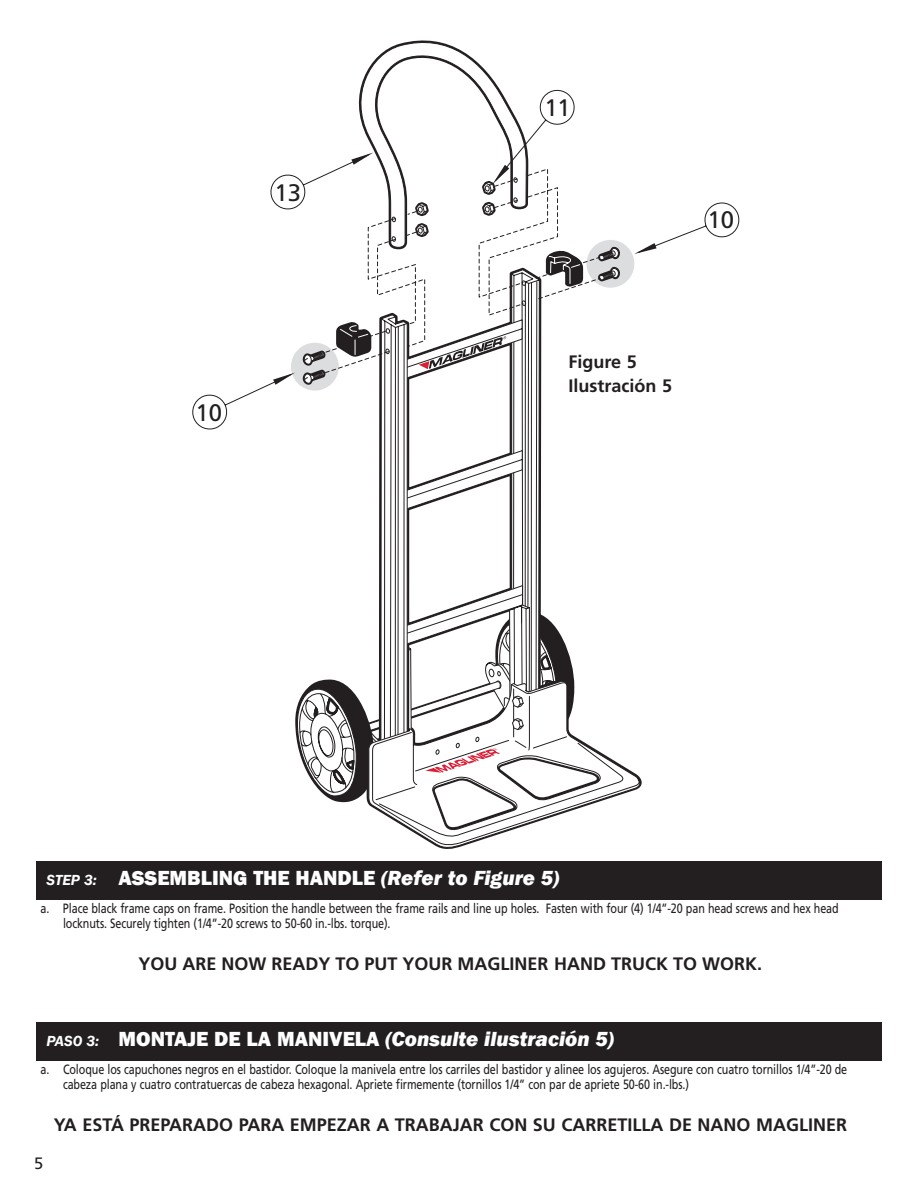
<style>
.page{position:relative;width:918px;height:1188px;background:#fff}
.page>*{position:absolute;margin:0;border:0;box-sizing:border-box;transform-origin:0 0}
.t1{font:23.85px "Frutiger";color:#231f20}
.Ruled_Headline{font:italic 800 21px "Franklin Gothic";color:#fff}
.Ruled_Headline-2{font:800 21px "Franklin Gothic";color:#fff}
.t2{font:700 18px "Frutiger LT Std";color:#231f20}
.t3{font:16.5px "Frutiger LT Std";color:#231f20}
.t4{font:13.5px/15px "Frutiger LT Std";letter-spacing:-.01em;color:#231f20;scale:.8 1}
.s1{font-weight:600;font-style:italic;font-size:15px}
.s2{font-style:italic}
.s3{font-weight:600;font-size:15px}
.s4{font-style:normal}
</style>
<div class="page">
<div style="left:587px;top:240px;width:47px;height:48px;background:#dcdddf;border-radius:50%"></div>
<svg style="left:421px;top:766px;width:221px;height:83px"></svg>
<svg style="left:634px;top:202px;width:105px;height:52px"></svg>
<svg style="left:192px;top:41px;width:432px;height:796px"></svg>
<div style="left:36px;top:861px;width:846px;height:39px;background:#231f20"></div>
<div style="left:36px;top:1022px;width:846px;height:39px;background:#231f20"></div>
<p class="t1" style="left:275px;top:178px;width:28px">13</p>
<p class="t1" style="left:195px;top:398px;width:28px">10</p>
<p class="t1" style="left:544px;top:94px;width:27px">11</p>
<p class="t1" style="left:708px;top:206px;width:28px">10</p>
<p class="t2" style="left:568px;top:351px;width:70px">Figure 5</p>
<p class="t2" style="left:568px;top:375px;width:105px">Ilustración 5</p>
<p class="Ruled_Headline-2" style="left:46px;top:864px;width:514px"><span class="s1">STEP 3:</span> ASSEMBLING THE HANDLE <span class="s2">(Refer to Figure 5)</span></p>
<p class="t4" style="left:63px;top:901px;width:971px;text-indent:-22px">a. Place black frame caps on frame. Position the handle between the frame rails and line up holes. Fasten with four (4) 1/4”-20 pan head screws and hex head locknuts. Securely tighten (1/4”-20 screws to 50-60 in.-lbs. torque).</p>
<p class="t2" style="left:139px;top:953px;width:625px">YOU ARE NOW READY TO PUT YOUR MAGLINER HAND TRUCK TO WORK.</p>
<p class="Ruled_Headline" style="left:46px;top:1025px;width:569px"><span class="s3">PASO 3:</span> <span class="s4">MONTAJE DE LA MANIVELA</span> (Consulte ilustración 5)</p>
<p class="t4" style="left:63px;top:1062px;width:982px;text-indent:-22px">a. Coloque los capuchones negros en el bastidor. Coloque la manivela entre los carriles del bastidor y alinee los agujeros. Asegure con cuatro tornillos 1/4”-20 de cabeza plana y cuatro contratuercas de cabeza hexagonal. Apriete firmemente (tornillos 1/4” con par de apriete 50-60 in.-lbs.)</p>
<p class="t2" style="left:54px;top:1114px;width:795px">YA ESTÁ PREPARADO PARA EMPEZAR A TRABAJAR CON SU CARRETILLA DE NANO MAGLINER</p>
<p class="t3" style="left:34px;top:1153px;width:11px">5</p>
</div>
